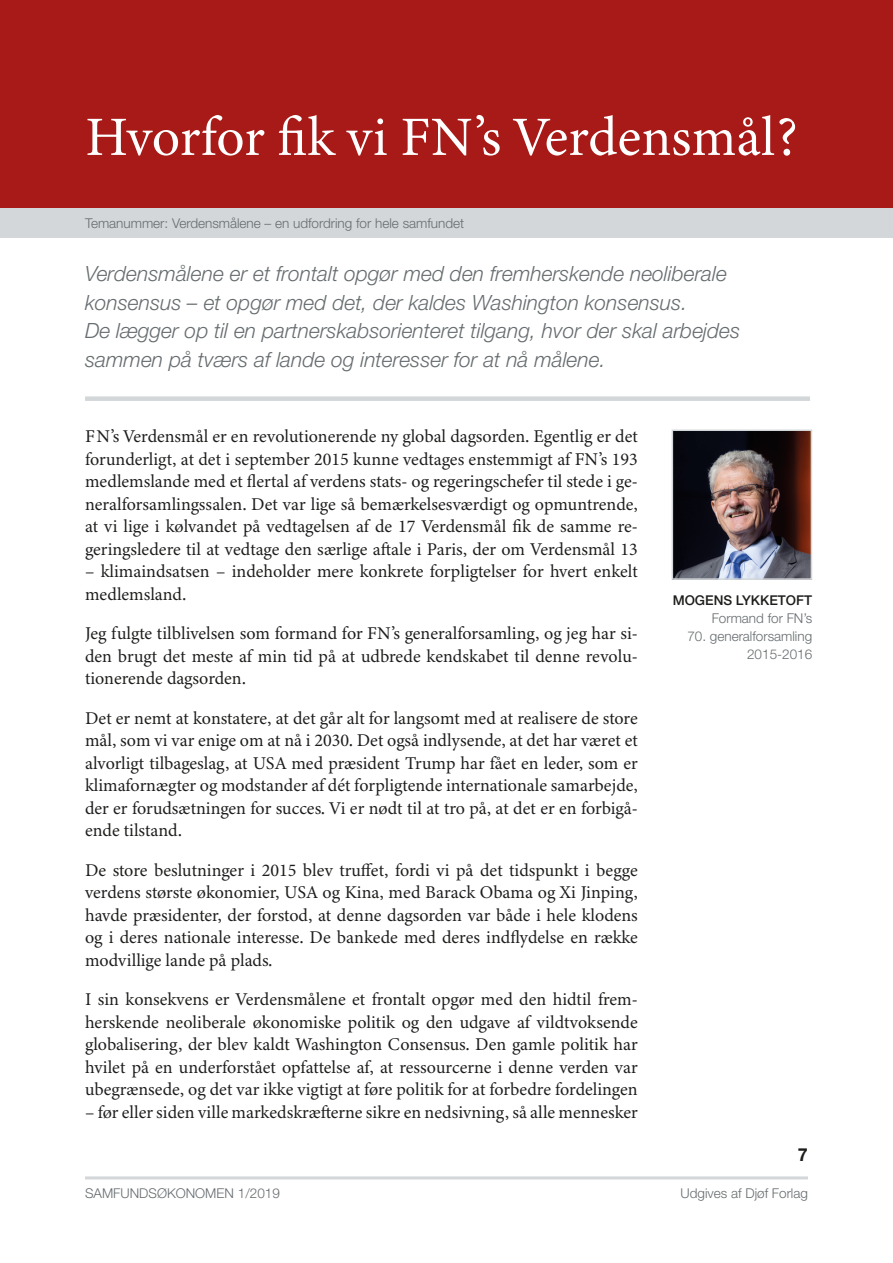
<style>
.page{position:relative;width:893px;height:1263px;background:#fff}
.page>*{position:absolute;margin:0;border:0;box-sizing:border-box;transform-origin:0 0}
.t1{font:55.5px "Minion 3";color:#fff}
.t2{font:italic 300 21px/28.5px "Helvetica Neue LT Std";color:#666c6f}
.t3{font:18px/22.5px "Minion 3";color:#1d1d1b;text-align:justify}
.t4{font:700 18px "Helvetica Neue LT Std";color:#1d1d1b}
.t5{font:300 13.5px/18px "Helvetica Neue LT Std";color:#666c6f;text-align:right}
.t6{font:500 13.5px "Helvetica Neue LT Std";color:#1d1d1b}
</style>
<div class="page">
<div style="left:0;top:0;width:893px;height:213px;background:#a71a17"></div>
<hr style="left:85px;top:1176px;width:723px;height:3px;background:#d3d7da">
<div style="left:0;top:208px;width:893px;height:30px;background:#d3d7da"></div>
<img style="left:675px;top:432px;width:134px;height:145px">
<div style="left:672px;top:429px;width:140px;height:151px;border:2px solid #d3d7da"></div>
<div style="left:85px;top:396px;width:725px;height:5px;background:#d3d7da"></div>
<h1 class="t1" style="left:85px;top:99px;width:714px">Hvorfor fik vi FN’s Verdensmål?</h1>
<p class="t5" style="left:85px;top:214px;width:381px">Temanummer: Verdensmålene – en udfordring for hele samfundet</p>
<p class="t2" style="left:85px;top:259px;width:657px">Verdensmålene er et frontalt opgør med den fremherskende neoliberale konsensus – et opgør med det, der kaldes Washington konsensus.<br>De lægger op til en partnerskabsorienteret tilgang, hvor der skal arbejdes sammen på tværs af lande og interesser for at nå målene.</p>
<p class="t3" style="left:85px;top:425px;width:554px">FN’s Verdensmål er en revolutionerende ny global dagsorden. Egentlig er det forunderligt, at det i september 2015 kunne vedtages enstemmigt af FN’s 193 medlemslande med et flertal af verdens stats- og regeringschefer til stede i ge&shy;neralforsamlingssalen. Det var lige så bemærkelsesværdigt og opmuntrende, at vi lige i kølvandet på vedtagelsen af de 17 Verdensmål fik de samme re&shy;geringsledere til at vedtage den særlige aftale i Paris, der om Verdensmål 13</p>
<p class="t3" style="left:85px;top:560px;width:554px">– klimaindsatsen – indeholder mere konkrete forpligtelser for hvert enkelt medlemsland.</p>
<p class="t3" style="left:85px;top:622px;width:554px">Jeg fulgte tilblivelsen som formand for FN’s generalforsamling, og jeg har si&shy;den brugt det meste af min tid på at udbrede kendskabet til denne revolu&shy;tionerende dagsorden.</p>
<p class="t3" style="left:85px;top:707px;width:554px">Det er nemt at konstatere, at det går alt for langsomt med at realisere de store mål, som vi var enige om at nå i 2030. Det også indlysende, at det har været et alvorligt tilbageslag, at USA med præsident Trump har fået en leder, som er klimafornægter og modstander af dét forpligtende internationale samarbejde, der er forudsætningen for succes. Vi er nødt til at tro på, at det er en forbigå&shy;ende tilstand.</p>
<p class="t3" style="left:85px;top:859px;width:554px">De store beslutninger i 2015 blev truffet, fordi vi på det tidspunkt i begge verdens største økonomier, USA og Kina, med Barack Obama og Xi Jinping, havde præsidenter, der forstod, at denne dagsorden var både i hele klodens og i deres nationale interesse. De bankede med deres indflydelse en række modvillige lande på plads.</p>
<p class="t3" style="left:85px;top:988px;width:554px">I sin konsekvens er Verdensmålene et frontalt opgør med den hidtil frem&shy;herskende neoliberale økonomiske politik og den udgave af vildtvoksende globalisering, der blev kaldt Washington Consensus. Den gamle politik har hvilet på en underforstået opfattelse af, at ressourcerne i denne verden var ubegrænsede, og det var ikke vigtigt at føre politik for at forbedre fordelingen</p>
<p class="t3" style="left:85px;top:1101px;width:554px">– før eller siden ville markedskræfterne sikre en nedsivning, så alle mennesker</p>
<p class="t6" style="left:673px;top:592px;width:141px">MOGENS LYKKETOFT</p>
<p class="t5" style="left:712px;top:609px;width:102px">Formand for FN’s</p>
<p class="t5" style="left:687px;top:627px;width:126px">70. generalforsamling<br>2015-2016</p>
<p class="t4" style="left:798px;top:1143px;width:12px">7</p>
<p class="t5" style="left:85px;top:1184px;width:196px">SAMFUNDSØKONOMEN 1/2019</p>
<p class="t5" style="left:681px;top:1184px;width:129px">Udgives af Djøf Forlag</p>
</div>
